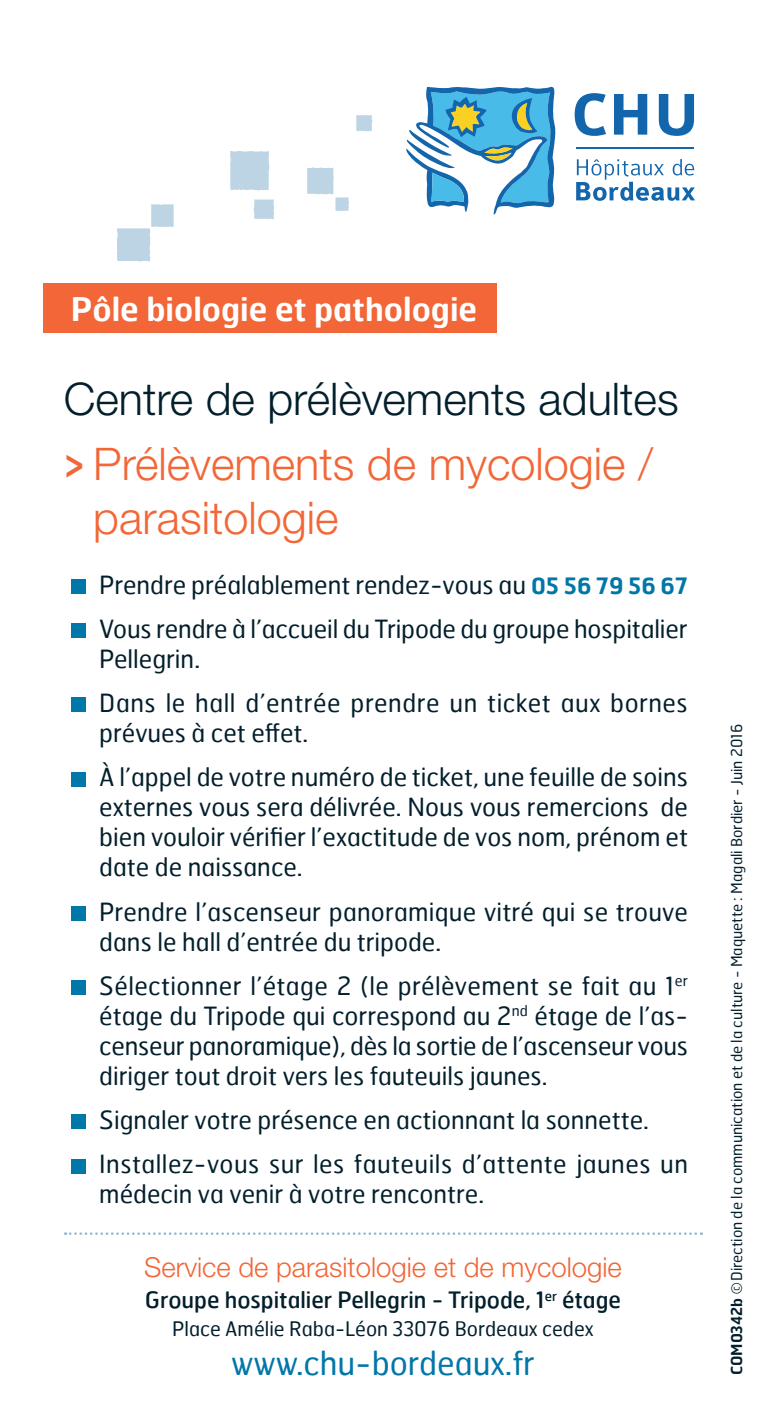
<style>
.page{position:relative;width:766px;height:1418px;background:#fff}
.page>*{position:absolute;margin:0;border:0;box-sizing:border-box;transform-origin:0 0}
.t1{font:300 45px/54px "Helvetica Neue LT Std";color:#f26637}
.t2{font:300 45px "Helvetica Neue LT Std";color:#031f2c}
.t3{font:600 32.5px "Hermes FB";color:#fff}
.t4{font:32.5px "Hermes FB";color:#0076a9}
.t5{font:300 27.5px "Helvetica Neue LT Std";color:#f26637}
.t6{font:25px/30px "Hermes FB";color:#031f2c}
.t7{font:25px/44.2px "Hermes FB";letter-spacing:.02em;color:#031f2c}
.t8{font:22.5px "Hermes FB";color:#031f2c}
.t9{font:20px "Hermes FB";color:#031f2c}
.t10{font:15px "Hermes FB";color:#031f2c}
.s1{font-family:"Titillium Text 14 L 600 wt";font-weight:400}
.s2{font-weight:600;font-size:22.5px;color:#0076a9}
.s3{font-weight:600}
</style>
<div class="page">
<svg style="left:406px;top:87px;width:149px;height:127px"></svg>
<svg style="left:576px;top:159px;width:118px;height:42px"></svg>
<hr style="left:576px;top:147px;width:117px;height:2px;background:#1365ac">
<svg style="left:574px;top:93px;width:119px;height:43px"></svg>
<div style="left:43px;top:283px;width:453px;height:50px;background:#f26637"></div>
<svg style="left:117px;top:204px;width:57px;height:57px"></svg>
<svg style="left:230px;top:151px;width:39px;height:39px;background:#bed5e5"></svg>
<svg style="left:254px;top:199px;width:20px;height:20px"></svg>
<svg style="left:307px;top:167px;width:42px;height:44px"></svg>
<svg style="left:356px;top:115px;width:16px;height:16px"></svg>
<div style="left:71px;top:579px;width:14px;height:14px;background:#0076a9"></div>
<div style="left:71px;top:623px;width:14px;height:15px;background:#0076a9"></div>
<div style="left:71px;top:698px;width:14px;height:14px;background:#0076a9"></div>
<div style="left:71px;top:772px;width:14px;height:14px;background:#0076a9"></div>
<div style="left:71px;top:906px;width:14px;height:14px;background:#0076a9"></div>
<div style="left:71px;top:980px;width:14px;height:14px;background:#0076a9"></div>
<div style="left:71px;top:1114px;width:14px;height:14px;background:#0076a9"></div>
<div style="left:71px;top:1158px;width:14px;height:15px;background:#0076a9"></div>
<svg style="left:65px;top:1232px;width:636px;height:2px"></svg>
<h2 class="t3" style="left:71px;top:288px;width:407px">Pôle biologie et pathologie</h2>
<h1 class="t2" style="left:64px;top:371px;width:616px">Centre de prélèvements adultes</h1>
<h1 class="t1" style="left:93px;top:436px;width:561px;text-indent:-29px"><span class="s1">&gt;</span> Prélèvements de mycologie / parasitologie</h1>
<p class="t6" style="left:99px;top:561px;width:590px;line-height:44.2px">Prendre préalablement rendez-vous au <span class="s2">05 56 79 56 67<br></span>Vous rendre à l’accueil du Tripode du groupe hospitalier</p>
<p class="t7" style="left:99px;top:636px;width:590px">Pellegrin.<br>Dans le hall d’entrée prendre un ticket aux bornes</p>
<p class="t6" style="left:99px;top:710px;width:590px;line-height:44.2px">prévues à cet effet.<br>À l’appel de votre numéro de ticket, une feuille de soins</p>
<p class="t6" style="left:99px;top:791px;width:590px;text-align:justify">externes vous sera délivrée. Nous vous remercions de bien vouloir vérifier l’exactitude de vos nom, prénom et date de naissance.</p>
<p class="t6" style="left:99px;top:895px;width:590px">Prendre l’ascenseur panoramique vitré qui se trouve dans le hall d’entrée du tripode.</p>
<p class="t6" style="left:99px;top:969px;width:590px;text-align:justify">Sélectionner l’étage 2 (le prélèvement se fait au 1<sup>er </sup>étage du Tripode qui correspond au 2<sup>nd</sup> étage de l’as&shy;censeur panoramique), dès la sortie de l’ascenseur vous diriger tout droit vers les fauteuils jaunes.</p>
<p class="t6" style="left:99px;top:1097px;width:590px;line-height:44.2px">Signaler votre présence en actionnant la sonnette.<br>Installez-vous sur les fauteuils d’attente jaunes un</p>
<p class="t6" style="left:99px;top:1178px;width:386px">médecin va venir à votre rencontre.</p>
<p class="t5" style="left:144px;top:1250px;width:479px">Service de parasitologie et de mycologie</p>
<p class="t8" style="left:145px;top:1285px;width:477px">Groupe hospitalier Pellegrin - Tripode, 1<sup>er</sup> étage</p>
<p class="t9" style="left:172px;top:1315px;width:422px">Place Amélie Raba-Léon 33076 Bordeaux cedex</p>
<h2 class="t4" style="left:231px;top:1342px;width:304px">www.chu-bordeaux.fr</h2>
<p class="t10" style="left:727px;top:1375px;width:653px;rotate:-90deg"><span class="s3">COM0342b</span> ©Direction de la communication et de la culture - Maquette : Magali Bordier - Juin 2016</p>
</div>
